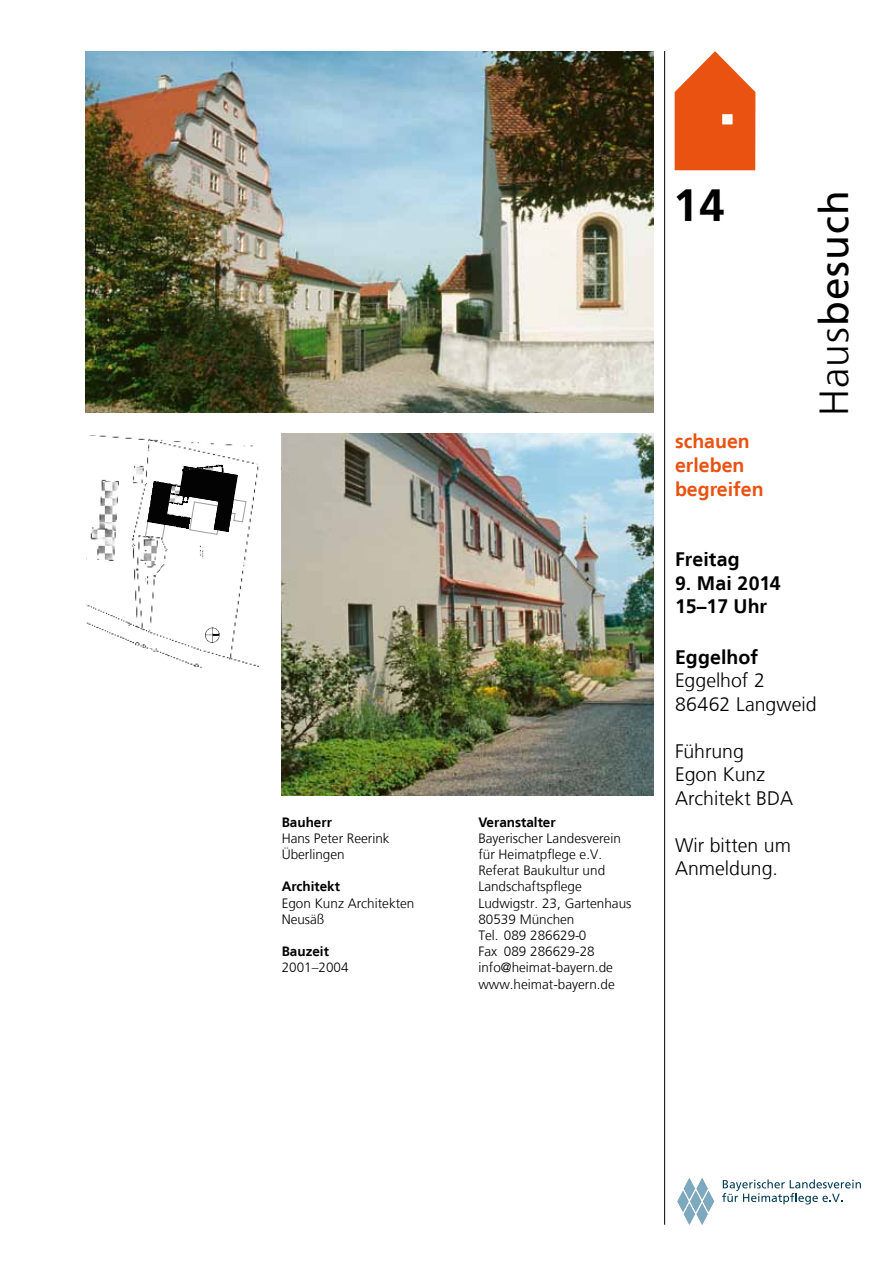
<style>
.page{position:relative;width:893px;height:1263px;background:#fff}
.page>*{position:absolute;margin:0;border:0;box-sizing:border-box;transform-origin:0 0}
.t1{font:700 45px "Frutiger LT";color:#000}
.t2{font:40.5px "Frutiger LT";letter-spacing:.025em;color:#000}
.t3{font:300 19.5px/23.4px "Frutiger LT";color:#000}
.t4{font:700 19.5px/23.5px "Frutiger LT";color:#000}
.t5{font:700 19.5px/23.5px "Frutiger LT";color:#e95210}
.t6{font:300 13.5px/16.2px "Frutiger LT";color:#000}
.t7{font:700 13.5px "Frutiger LT";color:#000}
.s1{font-weight:300}
</style>
<div class="page">
<hr style="left:664px;top:51px;width:1px;height:1174px;background:#000">
<img style="left:85px;top:51px;width:568px;height:361px">
<svg style="left:675px;top:51px;width:80px;height:119px"></svg>
<div style="left:722px;top:114px;width:10px;height:10px;background:#fff;border:1px solid #fff"></div>
<svg style="left:722px;top:1179px;width:139px;height:25px"></svg>
<svg style="left:677px;top:1178px;width:37px;height:47px"></svg>
<img style="left:282px;top:434px;width:372px;height:361px">
<img style="left:88px;top:437px;width:169px;height:229px">
<img style="left:199px;top:622px;width:25px;height:26px">
<hr style="left:136px;top:646px;width:3px;height:27px;background:#fff">
<hr style="left:142px;top:648px;width:3px;height:27px;background:#fff">
<div style="left:144px;top:649px;width:6px;height:20px;background:#fff"></div>
<div style="left:149px;top:652px;width:9px;height:26px;background:#fff"></div>
<svg style="left:140px;top:465px;width:106px;height:74px"></svg>
<p class="t7" style="left:282px;top:814px;width:52px">Bauherr</p>
<p class="t6" style="left:282px;top:830px;width:110px">Hans Peter Reerink<br>Überlingen</p>
<p class="t7" style="left:282px;top:879px;width:60px">Architekt</p>
<p class="t6" style="left:282px;top:895px;width:134px">Egon Kunz Architekten<br>Neusäß</p>
<p class="t7" style="left:282px;top:943px;width:49px">Bauzeit</p>
<p class="t6" style="left:282px;top:960px;width:68px">2001–2004</p>
<p class="t7" style="left:478px;top:814px;width:79px">Veranstalter</p>
<p class="t6" style="left:478px;top:830px;width:155px">Bayerischer Landesverein für Heimatpflege e.V.<br>Referat Baukultur und<br>Landschaftspflege<br>Ludwigstr. 23, Gartenhaus<br>80539 München<br>Tel. 089 286629-0<br>Fax 089 286629-28 info@heimat-bayern.de www.heimat-bayern.de</p>
<h1 class="t1" style="left:673px;top:179px;width:53px">14</h1>
<h3 class="t5" style="left:675px;top:430px;width:90px">schauen erleben begreifen</h3>
<h2 class="t2" style="left:810px;top:416px;width:227px;rotate:-90deg"><span class="s1">Haus</span>besuch</h2>
<h3 class="t4" style="left:675px;top:548px;width:66px">Freitag</h3>
<h3 class="t4" style="left:675px;top:571px;width:107px">9. Mai 2014<br>15–17 Uhr</h3>
<h3 class="t4" style="left:675px;top:645px;width:84px">Eggelhof</h3>
<h3 class="t3" style="left:675px;top:669px;width:143px">Eggelhof 2<br>86462 Langweid</h3>
<h3 class="t3" style="left:675px;top:740px;width:120px">Führung<br>Egon Kunz<br>Architekt BDA</h3>
<h3 class="t3" style="left:675px;top:833px;width:117px">Wir bitten um<br>Anmeldung.</h3>
</div>
